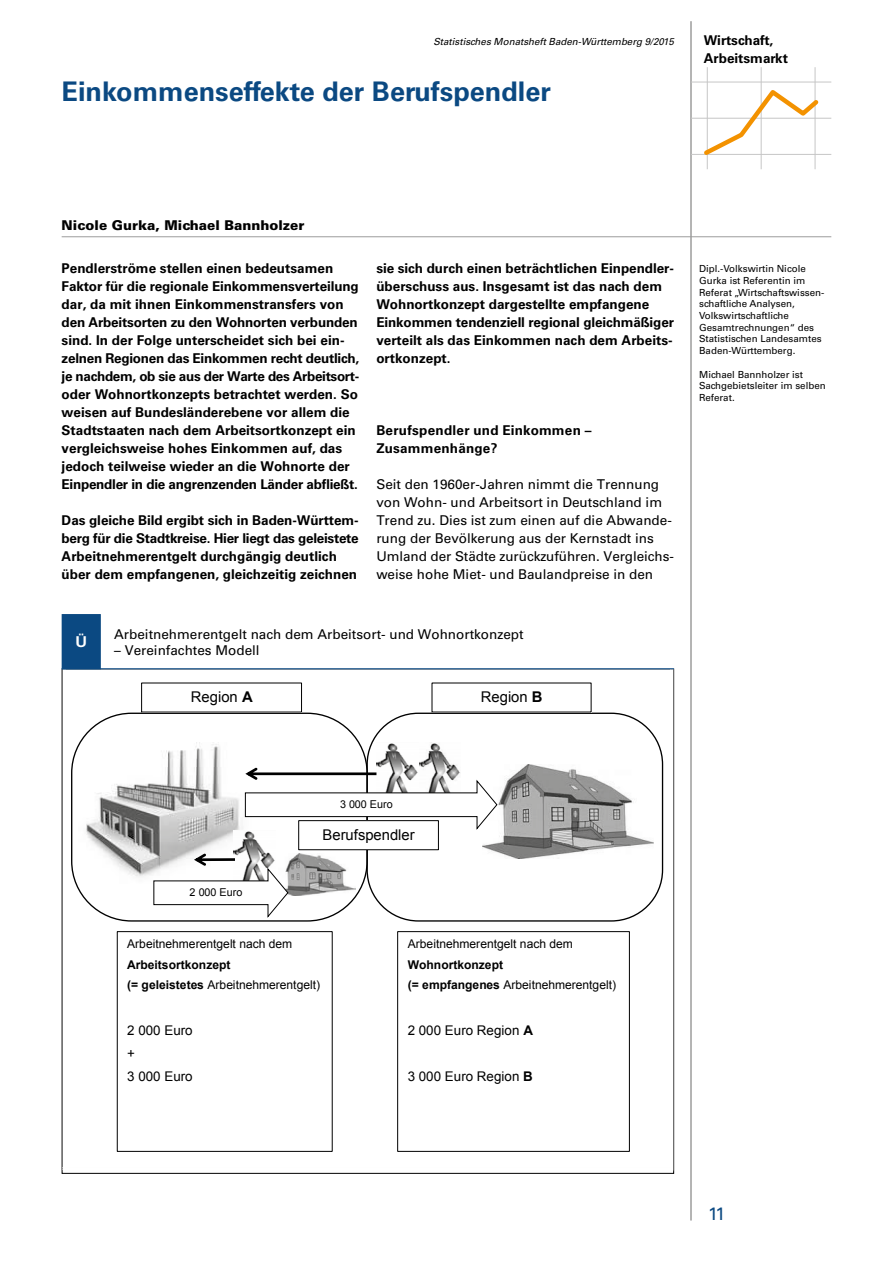
<style>
.page{position:relative;width:893px;height:1263px;background:#fff}
.page>*{position:absolute;margin:0;border:0;box-sizing:border-box;transform-origin:0 0}
.t1{font:700 27px "Univers";color:#0b4982}
.t2{font:18px "Univers";color:#0b4982}
.t3{font:700 15px "Univers";color:#fff}
.t4{font:14.85px "Arial";color:#000}
.t5{font:700 14.85px "Arial";color:#000}
.t6{font:700 13.5px/18px "Univers";color:#000}
.t7{font:13.5px/18px "Univers";color:#000}
.t8{font:900 13.5px "Univers";color:#000}
.t9{font:13.35px/23.1px "Arial";color:#000}
.t10{font:700 12px/21px "Arial";color:#000}
.t11{font:12px "Arial";letter-spacing:.005em;color:#000}
.t12{font:10.8px "Arial";letter-spacing:-.005em;color:#000}
.t13{font:9.75px/11.7px "Univers";color:#000}
.t14{font:italic 9.75px "Univers";color:#000}
.s1{font-weight:700}
.s2{font-weight:400}
</style>
<div class="page">
<hr style="left:62px;top:236px;width:769px;height:1px;background:#9d9d9c">
<hr style="left:691px;top:21px;width:1px;height:1199px;background:#9d9d9c">
<hr style="left:691px;top:82px;width:140px;height:1px;background:#c6c6c6">
<hr style="left:691px;top:118px;width:140px;height:1px;background:#c6c6c6">
<hr style="left:691px;top:154px;width:140px;height:1px;background:#c6c6c6">
<hr style="left:707px;top:67px;width:1px;height:102px;background:#c6c6c6">
<hr style="left:761px;top:67px;width:1px;height:102px;background:#c6c6c6">
<hr style="left:815px;top:67px;width:1px;height:102px;background:#c6c6c6">
<svg style="left:700px;top:86px;width:122px;height:73px"></svg>
<svg style="left:71px;top:682px;width:593px;height:470px"></svg>
<div style="left:299px;top:821px;width:139px;height:29px;background:#fff"></div>
<img style="left:299px;top:830px;width:139px;height:14px">
<img style="left:234px;top:830px;width:42px;height:23px">
<svg style="left:245px;top:767px;width:253px;height:63px"></svg>
<svg style="left:153px;top:853px;width:136px;height:65px"></svg>
<div style="left:62px;top:614px;width:39px;height:55px;background:#0b4982;border:2px solid #0b4982"></div>
<hr style="left:62px;top:668px;width:612px;height:1px;background:#0b4982">
<p class="t14" style="left:433px;top:35px;width:242px">Statistisches Monatsheft Baden-Württemberg 9/2015</p>
<p class="t6" style="left:704px;top:31px;width:86px">Wirtschaft,<br>Arbeitsmarkt</p>
<h1 class="t1" style="left:62px;top:76px;width:491px">Einkommenseffekte der Berufspendler</h1>
<p class="t8" style="left:62px;top:216px;width:244px">Nicole Gurka, Michael Bannholzer</p>
<p class="t6" style="left:62px;top:259px;width:299px">Pendlerströme stellen einen bedeutsamen Faktor für die regionale Einkommensverteilung dar, da mit ihnen Einkommenstransfers von den Arbeitsorten zu den Wohnorten verbunden sind. In der Folge unterscheidet sich bei ein&shy;zelnen Regionen das Einkommen recht deutlich, je nachdem, ob sie aus der Warte des Arbeitsort&shy;oder Wohnortkonzepts betrachtet werden. So weisen auf Bundesländerebene vor allem die Stadtstaaten nach dem Arbeitsortkonzept ein vergleichsweise hohes Einkommen auf, das jedoch teilweise wieder an die Wohnorte der Einpendler in die angrenzenden Länder abfließt.</p>
<p class="t6" style="left:62px;top:511px;width:299px">Das gleiche Bild ergibt sich in Baden-Württem&shy;berg für die Stadtkreise. Hier liegt das geleistete Arbeitnehmerentgelt durchgängig deutlich über dem empfangenen, gleichzeitig zeichnen</p>
<p class="t6" style="left:376px;top:259px;width:299px">sie sich durch einen beträchtlichen Einpendler&shy;überschuss aus. Insgesamt ist das nach dem Wohnortkonzept dargestellte empfangene Einkommen tendenziell regional gleichmäßiger verteilt als das Einkommen nach dem Arbeits&shy;ortkonzept.</p>
<p class="t6" style="left:376px;top:421px;width:217px">Berufspendler und Einkommen –<br>Zusammenhänge?</p>
<p class="t7" style="left:376px;top:475px;width:298px">Seit den 1960er-Jahren nimmt die Trennung von Wohn- und Arbeitsort in Deutschland im Trend zu. Dies ist zum einen auf die Abwande&shy;rung der Bevölkerung aus der Kernstadt ins Umland der Städte zurückzuführen. Vergleichs&shy;weise hohe Miet- und Baulandpreise in den</p>
<p class="t3" style="left:75px;top:633px;width:13px">Ü</p>
<p class="t7" style="left:114px;top:625px;width:411px">Arbeitnehmerentgelt nach dem Arbeitsort- und Wohnortkonzept</p>
<p class="t7" style="left:114px;top:641px;width:147px">– Vereinfachtes Modell</p>
<p class="t5" style="left:290px;top:625px;width:149px">Vereinfachtes Modell</p>
<p class="t4" style="left:191px;top:687px;width:63px">Region <span class="s1">A</span></p>
<p class="t4" style="left:481px;top:687px;width:63px">Region <span class="s1">B</span></p>
<p class="t13" style="left:699px;top:263px;width:127px">Dipl.-Volkswirtin Nicole<br>Gurka ist Referentin im<br>Referat „Wirtschaftswissen&shy;schaftliche Analysen,<br>Volkswirtschaftliche<br>Gesamtrechnungen“ des<br>Statistischen Landesamtes<br>Baden-Württemberg.</p>
<p class="t13" style="left:699px;top:368px;width:128px">Michael Bannholzer ist<br>Sachgebietsleiter im selben<br>Referat.</p>
<p class="t12" style="left:340px;top:797px;width:54px">3 000 Euro</p>
<p class="t12" style="left:190px;top:885px;width:54px">2 000 Euro</p>
<p class="t4" style="left:323px;top:825px;width:93px">Berufspendler</p>
<p class="t11" style="left:127px;top:936px;width:167px">Arbeitnehmerentgelt nach dem</p>
<p class="t10" style="left:127px;top:954px;width:194px">Arbeitsortkonzept<br>(= geleistetes <span class="s2">Arbeitnehmerentgelt)</span></p>
<p class="t9" style="left:127px;top:1019px;width:67px">2 000 Euro +<br>3 000 Euro</p>
<p class="t11" style="left:408px;top:936px;width:167px">Arbeitnehmerentgelt nach dem</p>
<p class="t10" style="left:408px;top:954px;width:210px">Wohnortkonzept<br>(= empfangenes <span class="s2">Arbeitnehmerentgelt)</span></p>
<p class="t9" style="left:408px;top:1018px;width:127px">2 000 Euro Region <span class="s1">A</span></p>
<p class="t9" style="left:408px;top:1065px;width:127px">3 000 Euro Region <span class="s1">B</span></p>
<h2 class="t2" style="left:708px;top:1203px;width:19px">11</h2>
</div>
